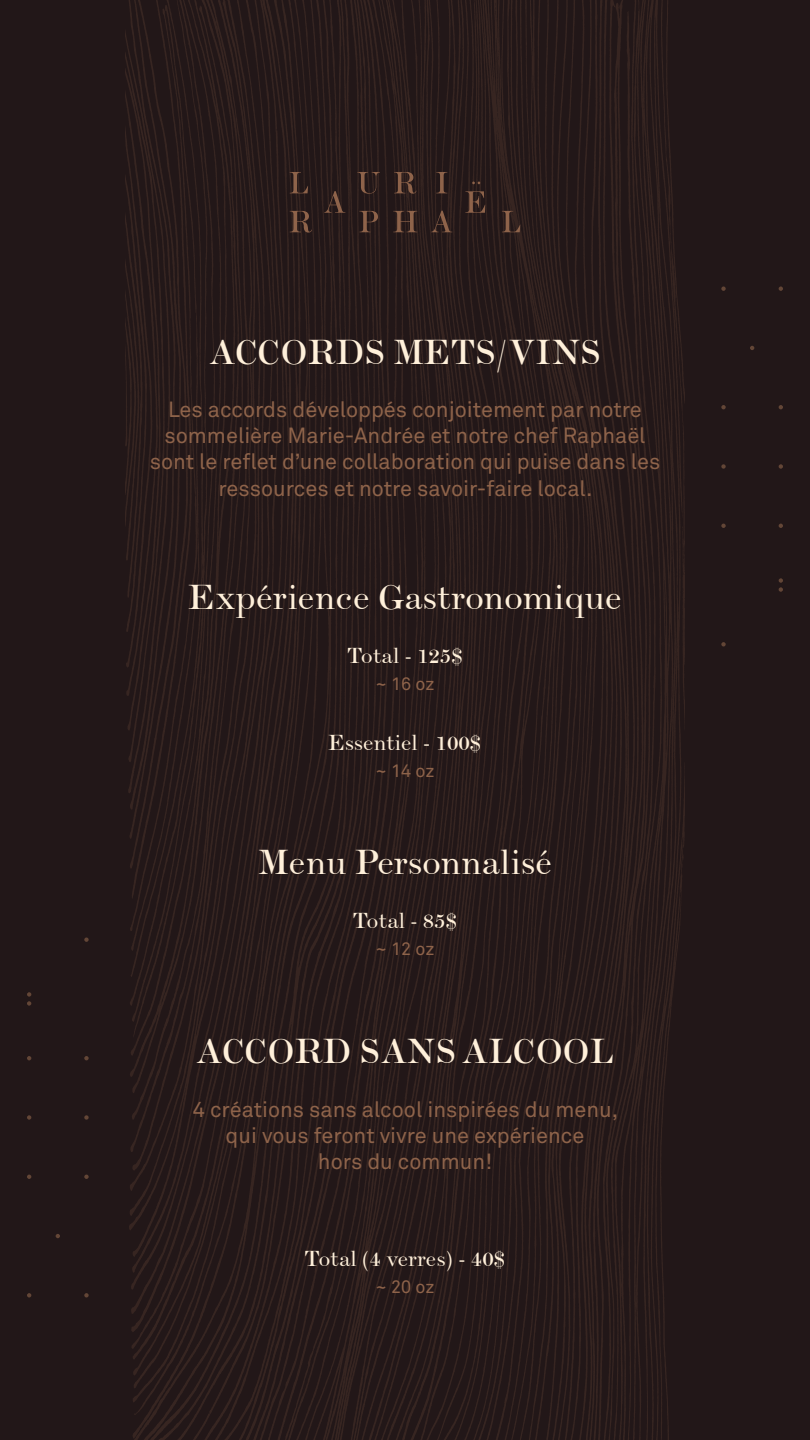
<style>
.page{position:relative;width:810px;height:1440px;background:#221718}
.page>*{position:absolute;margin:0;border:0;box-sizing:border-box;transform-origin:0 0}
.t1{font:36px "Scotch Roman";color:#fff0da}
.t2{font:22.5px "Scotch Roman";color:#fff0da}
.t3{font:21.75px/26.2px "Akkurat Pro";color:#8e634a;text-align:center}
.t4{font:18px "Akkurat Pro";letter-spacing:-.005em;color:#8e634a}
</style>
<div class="page">
<img style="left:126px;top:0;width:558px;height:1440px">
<svg style="left:779px;top:287px;width:4px;height:4px"></svg>
<svg style="left:721px;top:642px;width:5px;height:4px"></svg>
<svg style="left:721px;top:287px;width:5px;height:4px"></svg>
<svg style="left:779px;top:405px;width:4px;height:4px"></svg>
<svg style="left:721px;top:405px;width:5px;height:4px"></svg>
<svg style="left:779px;top:464px;width:4px;height:5px"></svg>
<svg style="left:721px;top:464px;width:5px;height:5px"></svg>
<svg style="left:779px;top:524px;width:4px;height:4px"></svg>
<svg style="left:721px;top:524px;width:5px;height:4px"></svg>
<svg style="left:750px;top:346px;width:4px;height:4px"></svg>
<svg style="left:779px;top:578px;width:4px;height:14px"></svg>
<svg style="left:27px;top:1293px;width:4px;height:4px"></svg>
<svg style="left:84px;top:938px;width:5px;height:4px"></svg>
<svg style="left:84px;top:1293px;width:5px;height:4px"></svg>
<svg style="left:27px;top:1175px;width:4px;height:4px"></svg>
<svg style="left:84px;top:1175px;width:5px;height:4px"></svg>
<svg style="left:27px;top:1115px;width:4px;height:5px"></svg>
<svg style="left:84px;top:1115px;width:5px;height:5px"></svg>
<svg style="left:27px;top:1056px;width:4px;height:4px"></svg>
<svg style="left:84px;top:1056px;width:5px;height:4px"></svg>
<svg style="left:56px;top:1234px;width:4px;height:4px"></svg>
<svg style="left:27px;top:992px;width:4px;height:14px"></svg>
<svg style="left:290px;top:172px;width:18px;height:21px"></svg>
<svg style="left:357px;top:172px;width:23px;height:22px"></svg>
<svg style="left:394px;top:172px;width:22px;height:22px"></svg>
<svg style="left:436px;top:172px;width:11px;height:21px"></svg>
<svg style="left:290px;top:211px;width:22px;height:22px"></svg>
<svg style="left:324px;top:191px;width:21px;height:22px"></svg>
<svg style="left:359px;top:211px;width:19px;height:21px"></svg>
<svg style="left:393px;top:211px;width:24px;height:21px"></svg>
<svg style="left:431px;top:211px;width:21px;height:21px"></svg>
<svg style="left:465px;top:182px;width:20px;height:31px"></svg>
<svg style="left:502px;top:211px;width:18px;height:21px"></svg>
<h1 class="t1" style="left:209px;top:331px;width:394px">ACCORDS METS/VINS</h1>
<p class="t3" style="left:150px;top:397px;width:512px">Les accords développés conjoitement par notre sommelière Marie-Andrée et notre chef Raphaël sont le reflet d’une collaboration qui puise dans les ressources et notre savoir-faire local.</p>
<h1 class="t1" style="left:188px;top:576px;width:435px">Expérience Gastronomique</h1>
<p class="t2" style="left:347px;top:642px;width:117px">Total - 125$</p>
<p class="t4" style="left:376px;top:673px;width:60px">~ 16 oz</p>
<p class="t2" style="left:329px;top:729px;width:154px">Essentiel - 100$</p>
<p class="t4" style="left:376px;top:760px;width:60px">~ 14 oz</p>
<h1 class="t1" style="left:258px;top:841px;width:295px">Menu Personnalisé</h1>
<p class="t2" style="left:353px;top:908px;width:106px">Total - 85$</p>
<p class="t4" style="left:376px;top:938px;width:60px">~ 12 oz</p>
<h1 class="t1" style="left:196px;top:1031px;width:420px">ACCORD SANS ALCOOL</h1>
<p class="t3" style="left:193px;top:1097px;width:427px">4 créations sans alcool inspirées du menu, qui vous feront vivre une expérience<br>hors du commun!</p>
<p class="t2" style="left:305px;top:1246px;width:202px">Total (4 verres) - 40$</p>
<p class="t4" style="left:376px;top:1277px;width:60px">~ 20 oz</p>
</div>
